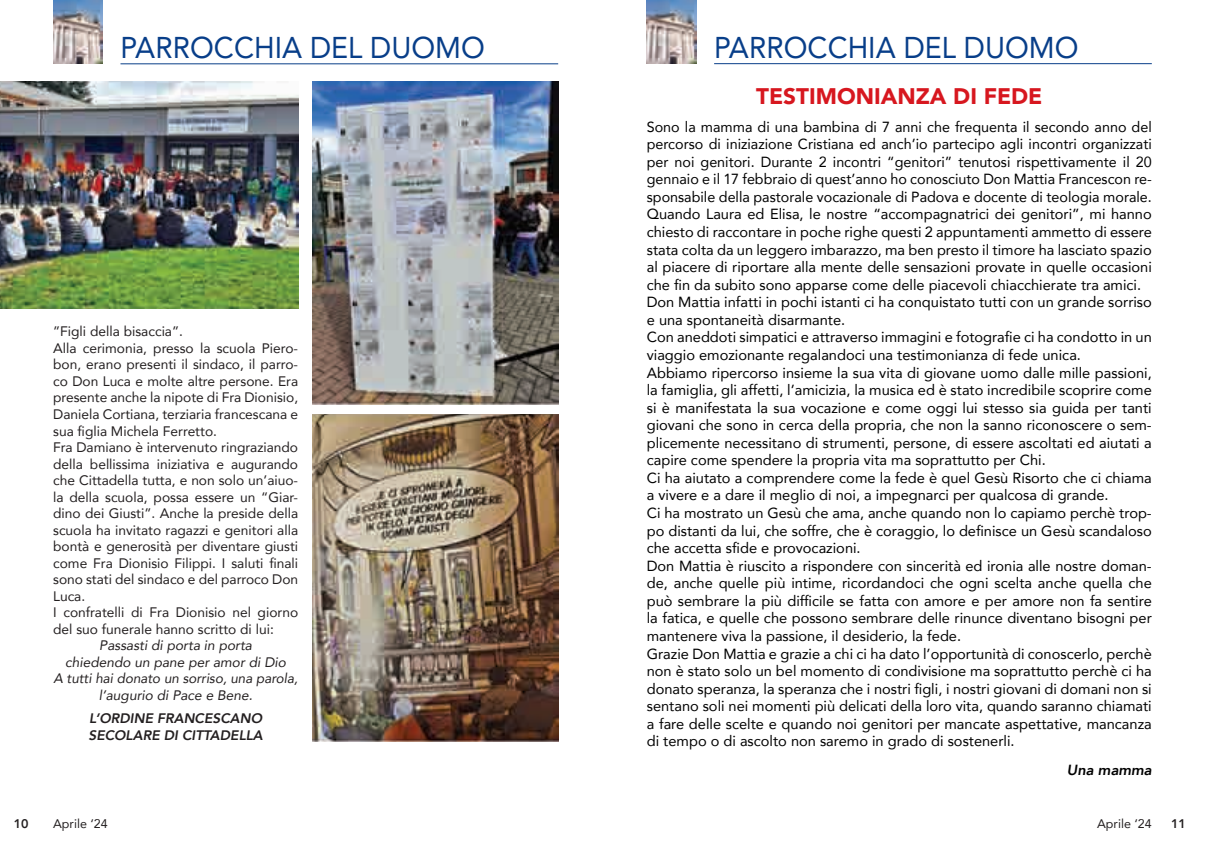
<style>
.page{position:relative;width:1205px;height:851px;background:#fff}
.page>*{position:absolute;margin:0;border:0;box-sizing:border-box;transform-origin:0 0}
.t1{font:30px "Avenir";color:#083e89;scale:.95 1}
.t2{font:900 22.5px "Avenir";color:#d7171f}
.t3{font:14.62px/17.5px "Avenir";color:#000}
.t4{font:italic 800 14.62px "Avenir";color:#000}
.t5{font:13.75px/16.5px "Avenir";color:#231f20}
.t6{font:italic 13.75px/16.5px "Avenir";color:#231f20;text-align:center}
.t7{font:italic 800 13.75px/16.5px "Avenir";color:#231f20}
.t8{font:12.5px "Avenir";color:#231f20}
.t9{font:800 12.5px "Avenir";color:#231f20}
</style>
<div class="page">
<hr style="left:120px;top:63px;width:438px;height:1px;background:#083e89">
<img style="left:53px;top:0;width:50px;height:64px">
<img style="left:0;top:81px;width:299px;height:227px">
<img style="left:313px;top:415px;width:245px;height:326px">
<img style="left:313px;top:81px;width:245px;height:323px">
<hr style="left:714px;top:63px;width:438px;height:1px;background:#083e89">
<img style="left:647px;top:0;width:49px;height:64px">
<h1 class="t1" style="left:120px;top:24px;width:385px">PARROCCHIA DEL DUOMO</h1>
<p class="t5" style="left:53px;top:323px;width:246px">”Figli della bisaccia”.<br>Alla cerimonia, presso la scuola Piero&shy;bon, erano presenti il sindaco, il parro&shy;co Don Luca e molte altre persone. Era presente anche la nipote di Fra Dionisio, Daniela Cortiana, terziaria francescana e sua figlia Michela Ferretto.<br>Fra Damiano è intervenuto ringraziando della bellissima iniziativa e augurando che Cittadella tutta, e non solo un’aiuo&shy;la della scuola, possa essere un “Giar&shy;dino dei Giusti”. Anche la preside della scuola ha invitato ragazzi e genitori alla bontà e generosità per diventare giusti come Fra Dionisio Filippi. I saluti finali sono stati del sindaco e del parroco Don Luca.<br>I confratelli di Fra Dionisio nel giorno del suo funerale hanno scritto di lui:</p>
<p class="t6" style="left:53px;top:637px;width:246px">Passasti di porta in porta<br>chiedendo un pane per amor di Dio<br>A tutti hai donato un sorriso, una parola, l’augurio di Pace e Bene.</p>
<p class="t7" style="left:88px;top:710px;width:176px">L’ORDINE FRANCESCANO<br>SECOLARE DI CITTADELLA</p>
<h1 class="t1" style="left:714px;top:24px;width:385px">PARROCCHIA DEL DUOMO</h1>
<h2 class="t2" style="left:756px;top:77px;width:288px">TESTIMONIANZA DI FEDE</h2>
<p class="t3" style="left:647px;top:117px;width:506px">Sono la mamma di una bambina di 7 anni che frequenta il secondo anno del percorso di iniziazione Cristiana ed anch’io partecipo agli incontri organizzati per noi genitori. Durante 2 incontri “genitori” tenutosi rispettivamente il 20 gennaio e il 17 febbraio di quest’anno ho conosciuto Don Mattia Francescon re&shy;sponsabile della pastorale vocazionale di Padova e docente di teologia morale.<br>Quando Laura ed Elisa, le nostre “accompagnatrici dei genitori”, mi hanno chiesto di raccontare in poche righe questi 2 appuntamenti ammetto di essere stata colta da un leggero imbarazzo, ma ben presto il timore ha lasciato spazio al piacere di riportare alla mente delle sensazioni provate in quelle occasioni che fin da subito sono apparse come delle piacevoli chiacchierate tra amici.<br>Don Mattia infatti in pochi istanti ci ha conquistato tutti con un grande sorriso e una spontaneità disarmante.<br>Con aneddoti simpatici e attraverso immagini e fotografie ci ha condotto in un viaggio emozionante regalandoci una testimonianza di fede unica.<br>Abbiamo ripercorso insieme la sua vita di giovane uomo dalle mille passioni, la famiglia, gli affetti, l’amicizia, la musica ed è stato incredibile scoprire come si è manifestata la sua vocazione e come oggi lui stesso sia guida per tanti giovani che sono in cerca della propria, che non la sanno riconoscere o sem&shy;plicemente necessitano di strumenti, persone, di essere ascoltati ed aiutati a capire come spendere la propria vita ma soprattutto per Chi.<br>Ci ha aiutato a comprendere come la fede è quel Gesù Risorto che ci chiama a vivere e a dare il meglio di noi, a impegnarci per qualcosa di grande.<br>Ci ha mostrato un Gesù che ama, anche quando non lo capiamo perchè trop&shy;po distanti da lui, che soffre, che è coraggio, lo definisce un Gesù scandaloso che accetta sfide e provocazioni.<br>Don Mattia è riuscito a rispondere con sincerità ed ironia alle nostre doman&shy;de, anche quelle più intime, ricordandoci che ogni scelta anche quella che può sembrare la più difficile se fatta con amore e per amore non fa sentire la fatica, e quelle che possono sembrare delle rinunce diventano bisogni per mantenere viva la passione, il desiderio, la fede.<br>Grazie Don Mattia e grazie a chi ci ha dato l’opportunità di conoscerlo, perchè non è stato solo un bel momento di condivisione ma soprattutto perchè ci ha donato speranza, la speranza che i nostri figli, i nostri giovani di domani non si sentano soli nei momenti più delicati della loro vita, quando saranno chiamati a fare delle scelte e quando noi genitori per mancate aspettative, mancanza di tempo o di ascolto non saremo in grado di sostenerli.</p>
<p class="t4" style="left:1067px;top:760px;width:87px">Una mamma</p>
<p class="t9" style="left:14px;top:813px;width:16px">10</p>
<p class="t8" style="left:53px;top:813px;width:56px">Aprile ‘24</p>
<p class="t8" style="left:1097px;top:813px;width:56px">Aprile ‘24</p>
<p class="t9" style="left:1171px;top:813px;width:16px">11</p>
</div>
